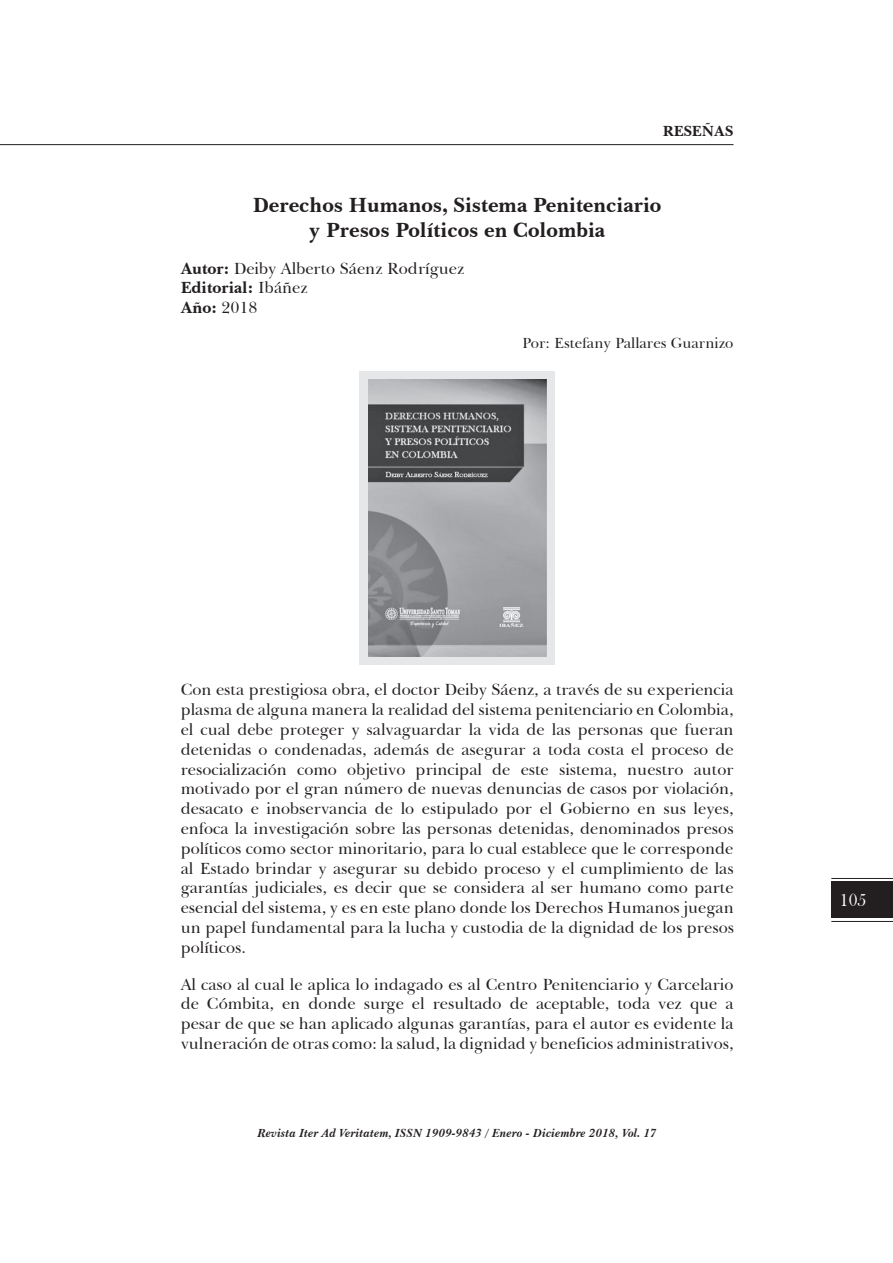
<style>
.page{position:relative;width:893px;height:1263px;background:#fff}
.page>*{position:absolute;margin:0;border:0;box-sizing:border-box;transform-origin:0 0}
.t1{font:700 21px/25.2px "Baskerville BT";color:#231f20;text-align:center}
.t2{font:18px "Bask Old Face";color:#fff}
.t3{font:16.5px/19.8px "Baskerville BT";color:#231f20;text-align:justify}
.t4{font:15px "Baskerville BT";color:#231f20}
.t5{font:700 15px "Baskerville BT";color:#231f20}
.t6{font:italic 700 12px "Baskerville BT";color:#231f20}
.s1{font-weight:700}
</style>
<div class="page">
<hr style="left:0;top:144px;width:733px;height:1px;background:#231f20">
<div style="left:831px;top:882px;width:62px;height:36px;background:#231f20"></div>
<hr style="left:831px;top:878px;width:62px;height:1px;background:#231f20">
<hr style="left:831px;top:921px;width:62px;height:1px;background:#231f20">
<div style="left:359px;top:371px;width:196px;height:294px;background:#e6e7e9"></div>
<img style="left:368px;top:380px;width:178px;height:276px">
<p class="t5" style="left:663px;top:122px;width:72px">RESEÑAS</p>
<p class="t1" style="left:253px;top:192px;width:410px">Derechos Humanos, Sistema Penitenciario y Presos Políticos en Colombia</p>
<p class="t3" style="left:181px;top:258px;width:285px;text-align:left"><span class="s1">Autor:</span> Deiby Alberto Sáenz Rodríguez<br><span class="s1">Editorial:</span> Ibáñez<br><span class="s1">Año:</span> 2018</p>
<p class="t4" style="left:522px;top:334px;width:213px">Por: Estefany Pallares Guarnizo</p>
<p class="t3" style="left:181px;top:680px;width:555px">Con esta prestigiosa obra, el doctor Deiby Sáenz, a través de su experiencia plasma de alguna manera la realidad del sistema penitenciario en Colombia, el cual debe proteger y salvaguardar la vida de las personas que fueran detenidas o condenadas, además de asegurar a toda costa el proceso de resocialización como objetivo principal de este sistema, nuestro autor motivado por el gran número de nuevas denuncias de casos por violación, desacato e inobservancia de lo estipulado por el Gobierno en sus leyes, enfoca la investigación sobre las personas detenidas, denominados presos políticos como sector minoritario, para lo cual establece que le corresponde al Estado brindar y asegurar su debido proceso y el cumplimiento de las garantías judiciales, es decir que se considera al ser humano como parte esencial del sistema, y es en este plano donde los Derechos Humanos juegan un papel fundamental para la lucha y custodia de la dignidad de los presos políticos.</p>
<p class="t3" style="left:181px;top:974px;width:554px">Al caso al cual le aplica lo indagado es al Centro Penitenciario y Carcelario de Cómbita, en donde surge el resultado de aceptable, toda vez que a pesar de que se han aplicado algunas garantías, para el autor es evidente la vulneración de otras como: la salud, la dignidad y beneficios administrativos,</p>
<p class="t6" style="left:257px;top:1126px;width:401px">Revista Iter Ad Veritatem, ISSN 1909-9843 / Enero - Diciembre 2018, Vol. 17</p>
<p class="t2" style="left:840px;top:893px;width:28px">105</p>
</div>
